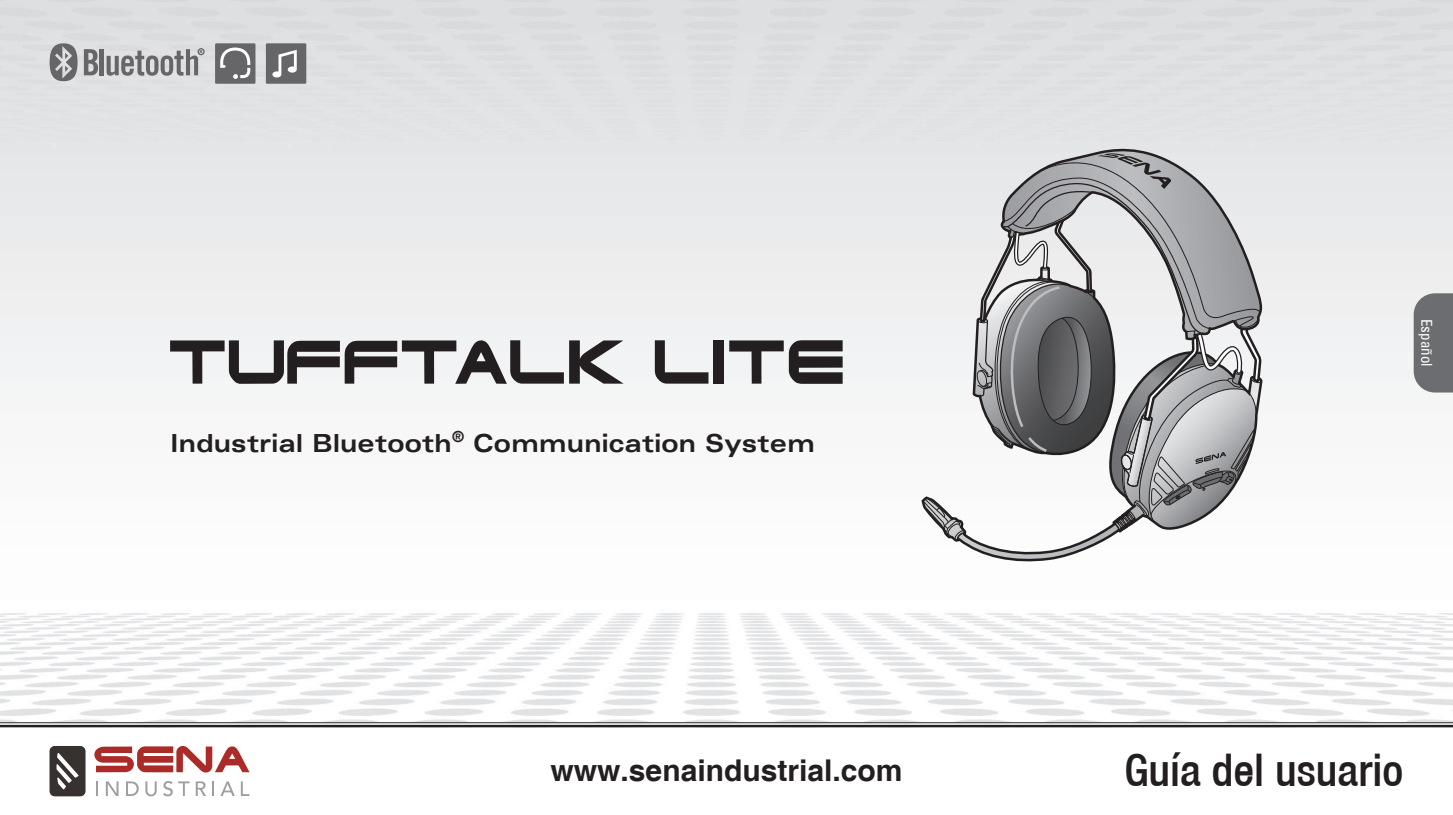
<style>
.page{position:relative;width:1453px;height:815px;background:#fff}
.page>*{position:absolute;margin:0;border:0;box-sizing:border-box;transform-origin:0 0}
.t1{font:500 condensed 45px "Helvetica 67";color:#231f20}
.t2{font:700 30px "Helvetica";color:#231f20}
.t3{font:700 expanded 25px "Univers";letter-spacing:.01em;color:#231f20;scale:.93 1}
.t4{font:condensed 15px "Univers";color:#fff}
</style>
<div class="page">
<img style="left:0;top:0;width:1453px;height:722px">
<div style="left:0;top:722px;width:1453px;height:5px;background:#d1d1d1"></div>
<hr style="left:0;top:725px;width:1453px;height:2px;background:#231f20">
<hr style="left:0;top:722px;width:1453px;height:1px;background:#231f20">
<svg style="left:84px;top:49px;width:14px;height:26px"></svg>
<hr style="left:100px;top:49px;width:4px;height:26px;background:#666669">
<svg style="left:50px;top:43px;width:28px;height:38px"></svg>
<svg style="left:107px;top:49px;width:96px;height:27px;background:#a9aaac"></svg>
<div style="left:266px;top:43px;width:40px;height:41px;background:#666669"></div>
<svg style="left:272px;top:50px;width:25px;height:28px"></svg>
<div style="left:215px;top:43px;width:40px;height:41px;background:#666669"></div>
<svg style="left:220px;top:48px;width:30px;height:31px"></svg>
<svg style="left:170px;top:340px;width:454px;height:44px"></svg>
<svg style="left:655px;top:340px;width:53px;height:44px"></svg>
<div style="left:713px;top:340px;width:11px;height:44px;background:#231f20"></div>
<svg style="left:729px;top:340px;width:113px;height:44px"></svg>
<svg style="left:922px;top:149px;width:340px;height:414px"></svg>
<svg style="left:50px;top:746px;width:36px;height:50px;background:#575351"></svg>
<svg style="left:96px;top:781px;width:2px;height:15px"></svg>
<svg style="left:106px;top:781px;width:12px;height:15px"></svg>
<svg style="left:126px;top:781px;width:13px;height:15px"></svg>
<svg style="left:145px;top:781px;width:12px;height:15px"></svg>
<svg style="left:163px;top:781px;width:27px;height:15px"></svg>
<svg style="left:196px;top:781px;width:10px;height:15px"></svg>
<svg style="left:212px;top:781px;width:2px;height:15px"></svg>
<svg style="left:220px;top:781px;width:15px;height:15px"></svg>
<svg style="left:241px;top:781px;width:8px;height:15px"></svg>
<svg style="left:94px;top:746px;width:155px;height:27px"></svg>
<svg style="left:1413px;top:293px;width:40px;height:100px;background:#757679"></svg>
<p class="t3" style="left:170px;top:429px;width:695px">Industrial Bluetooth<sup>®</sup> Communication System</p>
<p class="t4" style="left:1436px;top:319px;width:49px;rotate:90deg">Español</p>
<p class="t2" style="left:551px;top:752px;width:353px">www.senaindustrial.com</p>
<h1 class="t1" style="left:1124px;top:743px;width:281px">Guía del usuario</h1>
</div>
